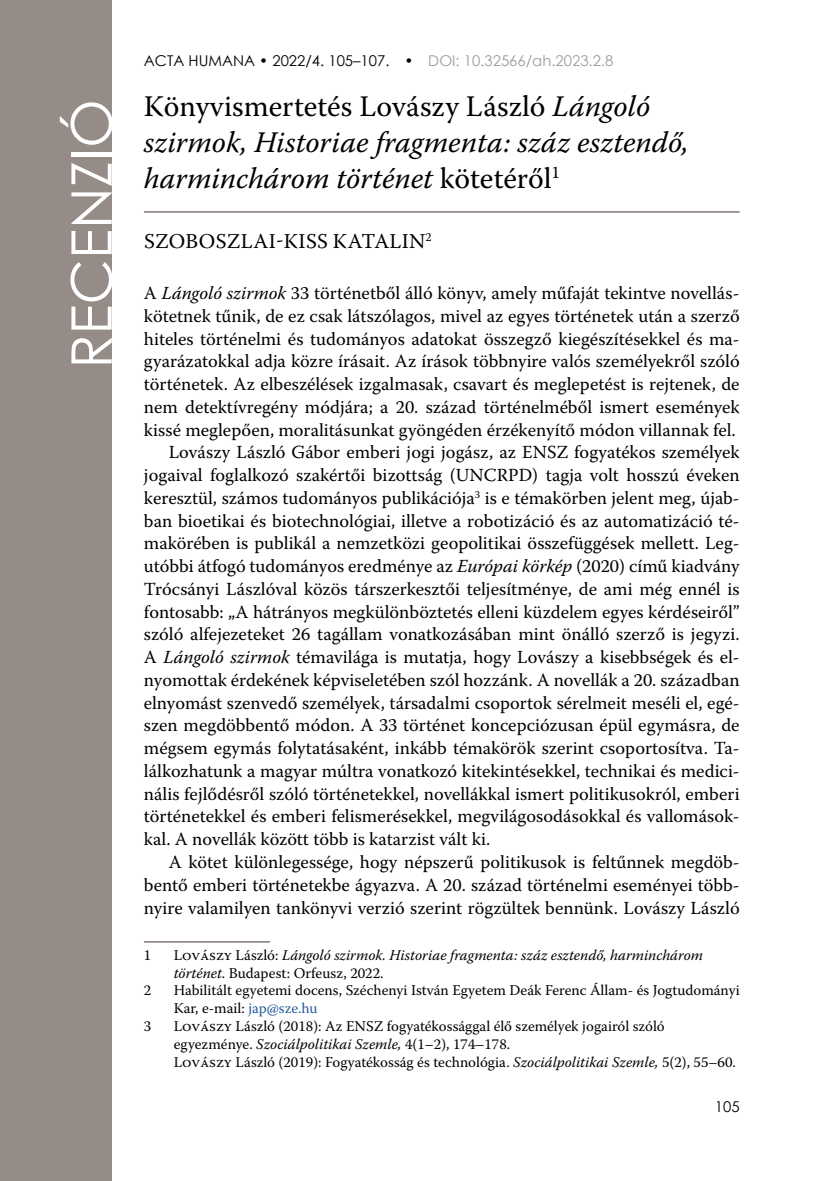
<style>
.page{position:relative;width:834px;height:1181px;background:#fff}
.page>*{position:absolute;margin:0;border:0;box-sizing:border-box;transform-origin:0 0}
.t1{font:56px "Century Gothic";color:#fff}
.t2{font:italic 29.75px/35.7px "Warnock Pro";color:#000}
.t3{font:21px "Warnock Pro";letter-spacing:.015em;color:#000}
.t4{font:18.38px "Warnock Pro";color:#000}
.t5{font:14.88px/17.8px "Warnock Pro";color:#000}
.t6{font:italic 14.88px/17.8px "Warnock Pro";color:#000}
.t7{font:14.88px "Century Gothic";color:#000}
.s1{color:#9d9d9c}
.s2{font-style:normal}
.s3{font-style:italic}
.s4{color:#275b9b}
</style>
<div class="page">
<div style="left:0;top:0;width:112px;height:1181px;background:#958b87"></div>
<hr style="left:144px;top:211px;width:595px;height:2px;background:#958b87">
<hr style="left:144px;top:941px;width:126px;height:1px;background:#958b87">
<p class="t7" style="left:144px;top:50px;width:471px">ACTA HUMANA • 2022/4. 105–107. • <span class="s1">DOI: 10.32566/ah.2023.2.8</span></p>
<h1 class="t1" style="left:52px;top:368px;width:264px;rotate:-90deg">RECENZIÓ</h1>
<h2 class="t2" style="left:144px;top:88px;width:546px"><span class="s2">Könyvismertetés Lovászy László</span> Lángoló szirmok, Historiae fragmenta: száz esztendő, harminchárom történet <span class="s2">kötetéről</span><sup>1</sup></h2>
<p class="t3" style="left:144px;top:228px;width:289px">SZOBOSZLAI-KISS KATALIN<sup>2</sup></p>
<p class="t4" style="left:144px;top:282px;width:597px">A <span class="s3">Lángoló szirmok</span> 33 történetből álló könyv, amely műfaját tekintve novellás-</p>
<p class="t4" style="left:144px;top:305px;width:597px">kötetnek tűnik, de ez csak látszólagos, mivel az egyes történetek után a szerző</p>
<p class="t4" style="left:144px;top:327px;width:597px">hiteles történelmi és tudományos adatokat összegző kiegészítésekkel és ma-</p>
<p class="t4" style="left:144px;top:350px;width:597px">gyarázatokkal adja közre írásait. Az írások többnyire valós személyekről szóló</p>
<p class="t4" style="left:144px;top:373px;width:597px">történetek. Az elbeszélések izgalmasak, csavart és meglepetést is rejtenek, de</p>
<p class="t4" style="left:144px;top:396px;width:597px">nem detektívregény módjára; a 20. század történelméből ismert események</p>
<p class="t4" style="left:144px;top:418px;width:591px">kissé meglepően, moralitásunkat gyöngéden érzékenyítő módon villannak fel.</p>
<p class="t4" style="left:169px;top:441px;width:572px">Lovászy László Gábor emberi jogi jogász, az ENSZ fogyatékos személyek</p>
<p class="t4" style="left:144px;top:464px;width:597px">jogaival foglalkozó szakértői bizottság (UNCRPD) tagja volt hosszú éveken</p>
<p class="t4" style="left:144px;top:487px;width:597px">keresztül, számos tudományos publikációja<sup>3</sup> is e témakörben jelent meg, újab-</p>
<p class="t4" style="left:144px;top:509px;width:597px">ban bioetikai és biotechnológiai, illetve a robotizáció és az automatizáció té-</p>
<p class="t4" style="left:144px;top:532px;width:597px">makörében is publikál a nemzetközi geopolitikai összefüggések mellett. Leg-</p>
<p class="t4" style="left:144px;top:555px;width:597px">utóbbi átfogó tudományos eredménye az <span class="s3">Európai körkép</span> (2020) című kiadvány</p>
<p class="t4" style="left:144px;top:578px;width:597px">Trócsányi Lászlóval közös társzerkesztői teljesítménye, de ami még ennél is</p>
<p class="t4" style="left:144px;top:600px;width:597px">fontosabb: „A hátrányos megkülönböztetés elleni küzdelem egyes kérdéseiről”</p>
<p class="t4" style="left:144px;top:623px;width:595px">szóló alfejezeteket 26 tagállam vonatkozásában mint önálló szerző is jegyzi.</p>
<p class="t4" style="left:144px;top:646px;width:597px">A <span class="s3">Lángoló szirmok</span> témavilága is mutatja, hogy Lovászy a kisebbségek és el-</p>
<p class="t4" style="left:144px;top:669px;width:597px">nyomottak érdekének képviseletében szól hozzánk. A novellák a 20. században</p>
<p class="t4" style="left:144px;top:691px;width:597px">elnyomást szenvedő személyek, társadalmi csoportok sérelmeit meséli el, egé-</p>
<p class="t4" style="left:144px;top:714px;width:597px">szen megdöbbentő módon. A 33 történet koncepciózusan épül egymásra, de</p>
<p class="t4" style="left:144px;top:737px;width:597px">mégsem egymás folytatásaként, inkább témakörök szerint csoportosítva. Ta-</p>
<p class="t4" style="left:144px;top:760px;width:597px">lálkozhatunk a magyar múltra vonatkozó kitekintésekkel, technikai és medici-</p>
<p class="t4" style="left:144px;top:782px;width:597px">nális fejlődésről szóló történetekkel, novellákkal ismert politikusokról, emberi</p>
<p class="t4" style="left:144px;top:805px;width:597px">történetekkel és emberi felismerésekkel, megvilágosodásokkal és vallomások-</p>
<p class="t4" style="left:144px;top:828px;width:346px">kal. A novellák között több is katarzist vált ki.</p>
<p class="t4" style="left:169px;top:851px;width:572px">A kötet különlegessége, hogy népszerű politikusok is feltűnnek megdöb-</p>
<p class="t4" style="left:144px;top:873px;width:597px">bentő emberi történetekbe ágyazva. A 20. század történelmi eseményei több-</p>
<p class="t4" style="left:144px;top:896px;width:597px">nyire valamilyen tankönyvi verzió szerint rögzültek bennünk. Lovászy László</p>
<p class="t5" style="left:144px;top:945px;width:9px">1</p>
<p class="t6" style="left:174px;top:945px;width:530px"><span class="s2">Lovászy László:</span> Lángoló szirmok. Historiae fragmenta: száz esztendő, harminchárom történet<span class="s2">. Budapest: Orfeusz, 2022.</span></p>
<p class="t5" style="left:144px;top:981px;width:9px">2</p>
<p class="t5" style="left:174px;top:981px;width:567px">Habilitált egyetemi docens, Széchenyi István Egyetem Deák Ferenc Állam- és Jogtudományi<br>Kar, e-mail: <span class="s4">jap@sze.hu</span></p>
<p class="t5" style="left:144px;top:1017px;width:9px">3</p>
<p class="t5" style="left:174px;top:1017px;width:562px">Lovászy László (2018): Az ENSZ fogyatékossággal élő személyek jogairól szóló egyezménye. <span class="s3">Szociálpolitikai Szemle,</span> 4(1–2), 174–178.<br>Lovászy László (2019): Fogyatékosság és technológia. <span class="s3">Szociálpolitikai Szemle,</span> 5(2), 55–60.</p>
<p class="t7" style="left:714px;top:1095px;width:26px">105</p>
</div>
